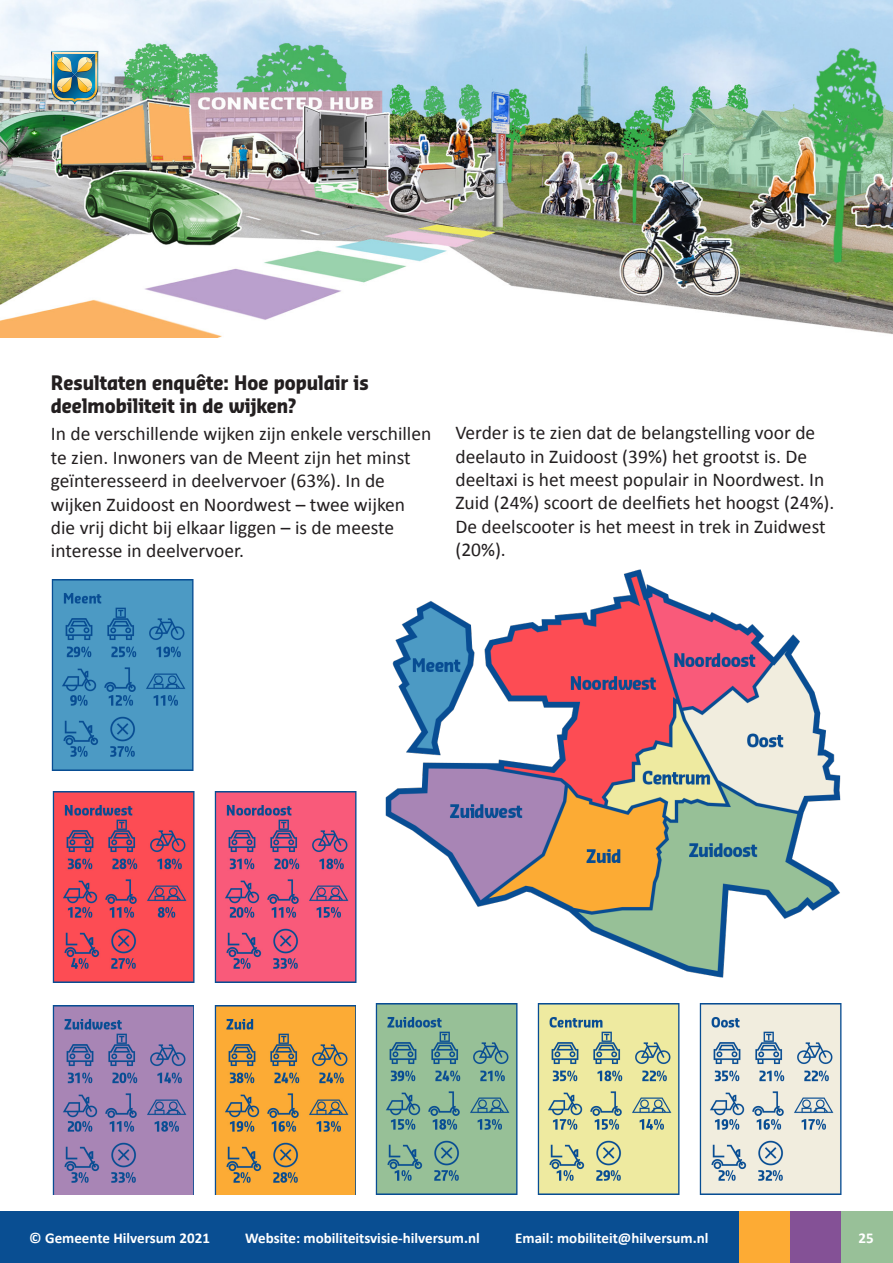
<style>
.page{position:relative;width:893px;height:1263px;background:#fff}
.page>*{position:absolute;margin:0;border:0;box-sizing:border-box;transform-origin:0 0}
.t1{font:19.5px/23.4px "Calibri";color:#231f20}
.t2{font:700 19.5px/23.4px "Sansa Con Pro";color:#231f20}
.t3{font:700 15px "Calibri";color:#fff}
</style>
<div class="page">
<img style="left:0;top:0;width:893px;height:338px">
<img style="left:385px;top:569px;width:456px;height:409px">
<img style="left:51px;top:579px;width:142px;height:192px">
<img style="left:376px;top:1003px;width:142px;height:192px">
<img style="left:538px;top:1003px;width:142px;height:192px">
<img style="left:700px;top:1003px;width:142px;height:192px">
<img style="left:214px;top:1005px;width:141px;height:190px">
<img style="left:52px;top:1005px;width:141px;height:190px">
<img style="left:214px;top:791px;width:142px;height:191px">
<img style="left:52px;top:791px;width:142px;height:191px">
<img style="left:51px;top:51px;width:47px;height:53px">
<div style="left:0;top:1212px;width:893px;height:51px;background:#094e92"></div>
<div style="left:740px;top:1212px;width:51px;height:51px;background:#fdab34"></div>
<div style="left:791px;top:1212px;width:51px;height:51px;background:#845196"></div>
<div style="left:842px;top:1212px;width:51px;height:51px;background:#98c098"></div>
<p class="t2" style="left:51px;top:370px;width:319px">Resultaten enquête: Hoe populair is deelmobiliteit in de wijken?</p>
<p class="t1" style="left:51px;top:421px;width:382px">In de verschillende wijken zijn enkele verschillen te zien. Inwoners van de Meent zijn het minst geïnteresseerd in deelvervoer (63%). In de wijken Zuidoost en Noordwest – twee wijken die vrij dicht bij elkaar liggen – is de meeste interesse in deelvervoer.</p>
<p class="t1" style="left:455px;top:420px;width:380px">Verder is te zien dat de belangstelling voor de deelauto in Zuidoost (39%) het grootst is. De deeltaxi is het meest populair in Noordwest. In Zuid (24%) scoort de deelfiets het hoogst (24%).<br>De deelscooter is het meest in trek in Zuidwest (20%).</p>
<p class="t3" style="left:29px;top:1229px;width:182px">© Gemeente Hilversum 2021</p>
<p class="t3" style="left:245px;top:1229px;width:236px">Website: mobiliteitsvisie-hilversum.nl</p>
<p class="t3" style="left:515px;top:1229px;width:195px">Email: mobiliteit@hilversum.nl</p>
<p class="t3" style="left:858px;top:1229px;width:17px">25</p>
</div>
